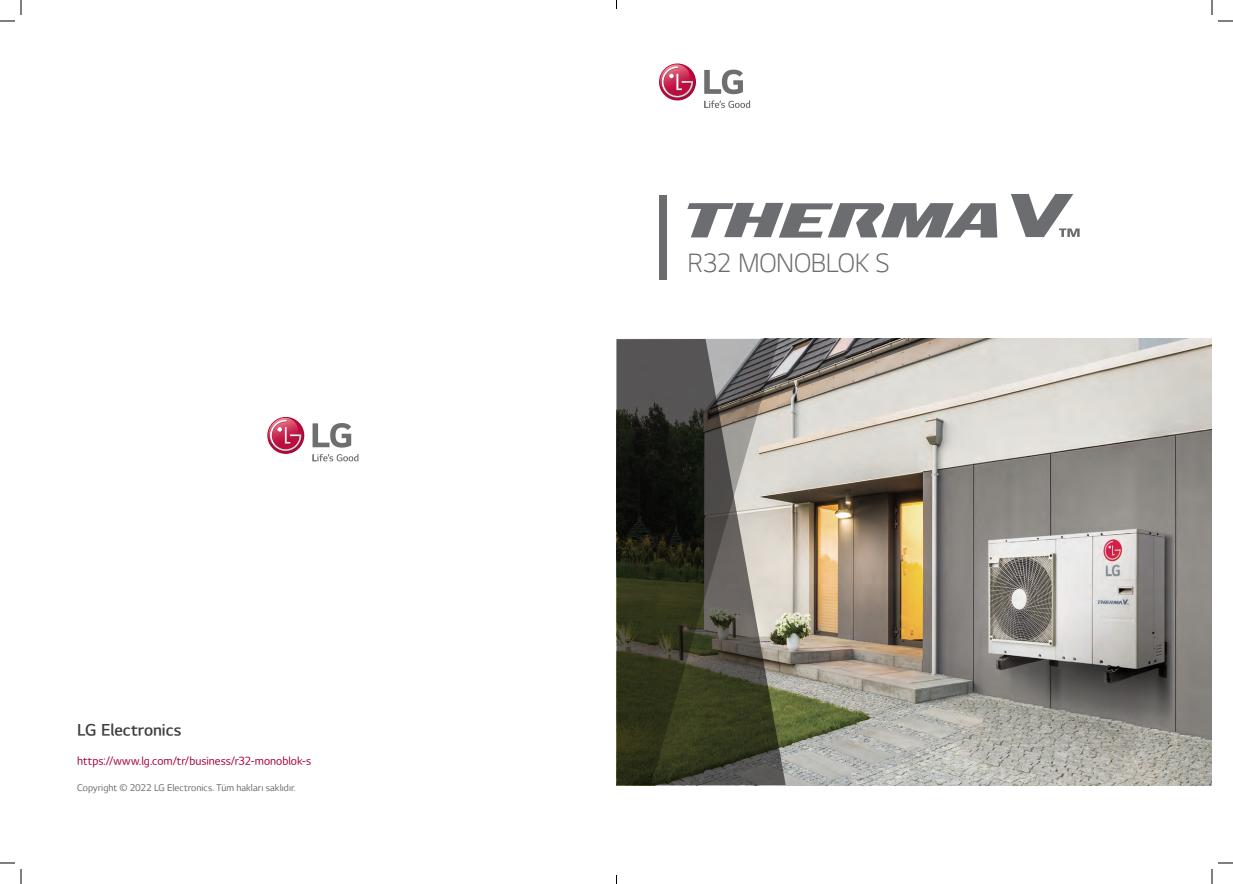
<style>
.page{position:relative;width:1233px;height:884px;background:#fff}
.page>*{position:absolute;margin:0;border:0;box-sizing:border-box;transform-origin:0 0}
.t1{font:300 28px "LG Smart";letter-spacing:-.01em;color:#6c6c6f}
.t2{font:16px "LG Sm Haotf TSB";letter-spacing:-.005em;color:#3e3e3f}
.t3{font:11px "LG Smart";color:#6b6b6b}
.t4{font:11px "LG Sm Haotf TR";color:#a60035}
</style>
<div class="page">
<svg style="left:704px;top:100px;width:46px;height:8px"></svg>
<svg style="left:704px;top:70px;width:39px;height:24px"></svg>
<svg style="left:659px;top:64px;width:37px;height:36px"></svg>
<svg style="left:659px;top:64px;width:34px;height:34px"></svg>
<svg style="left:312px;top:454px;width:46px;height:7px"></svg>
<svg style="left:312px;top:423px;width:39px;height:25px"></svg>
<svg style="left:267px;top:417px;width:37px;height:37px"></svg>
<svg style="left:267px;top:418px;width:35px;height:33px"></svg>
<div style="left:659px;top:195px;width:7px;height:85px;background:#6c6c6f"></div>
<svg style="left:687px;top:203px;width:310px;height:35px"></svg>
<svg style="left:1011px;top:194px;width:68px;height:43px"></svg>
<img style="left:785px;top:339px;width:427px;height:446px">
<svg style="left:616px;top:339px;width:169px;height:446px;background:#545347"></svg>
<svg style="left:1218px;top:20px;width:15px;height:2px"></svg>
<svg style="left:1218px;top:862px;width:15px;height:2px"></svg>
<svg style="left:0;top:0;width:22px;height:22px"></svg>
<svg style="left:0;top:862px;width:22px;height:22px"></svg>
<svg style="left:1211px;top:0;width:1px;height:15px"></svg>
<svg style="left:1211px;top:869px;width:1px;height:15px"></svg>
<p class="t2" style="left:77px;top:722px;width:106px">LG Electronics</p>
<p class="t4" style="left:77px;top:755px;width:236px">https://www.lg.com/tr/business/r32-monoblok-s</p>
<p class="t3" style="left:77px;top:782px;width:220px">Copyright © 2022 LG Electronics. Tüm hakları saklıdır.</p>
<p class="t1" style="left:687px;top:244px;width:204px">R32 MONOBLOK S</p>
</div>
